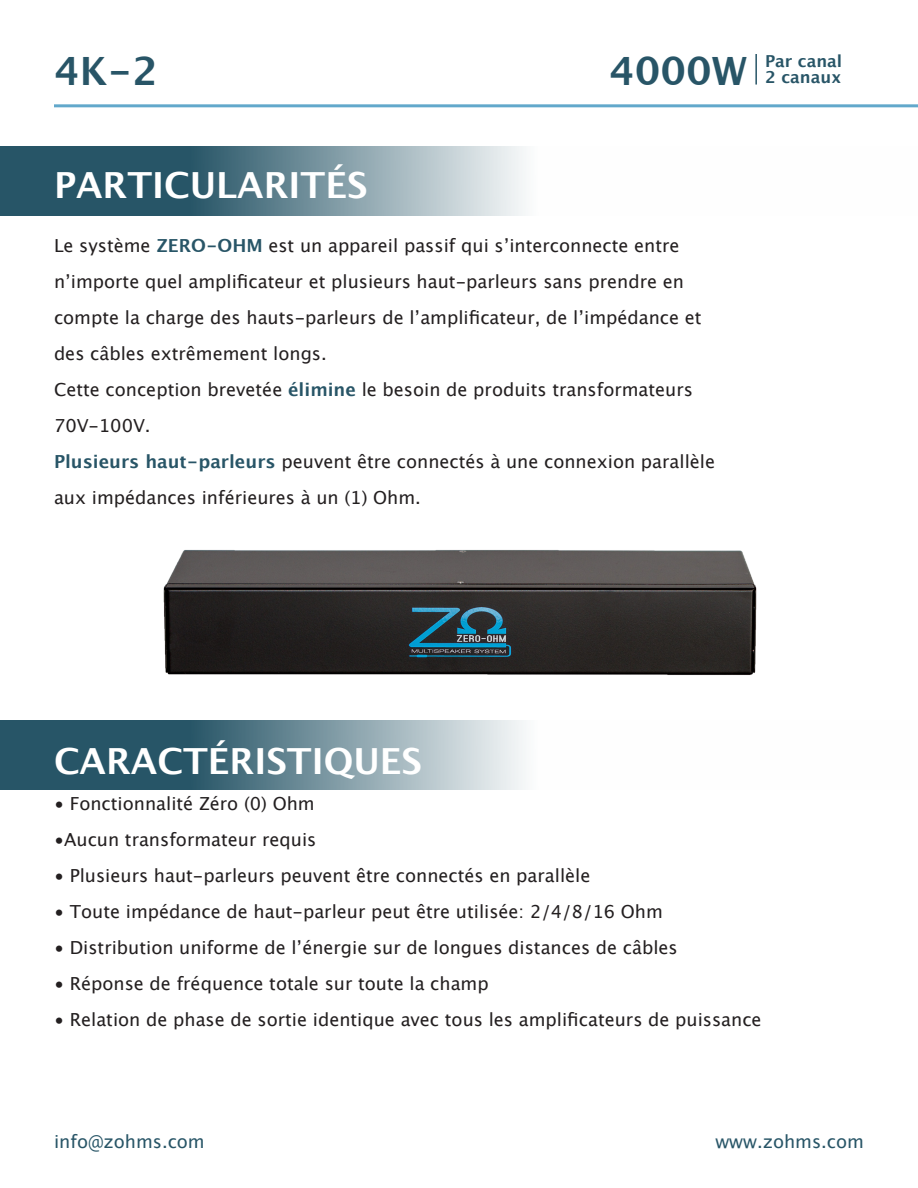
<style>
.page{position:relative;width:918px;height:1188px;background:#fff}
.page>*{position:absolute;margin:0;border:0;box-sizing:border-box;transform-origin:0 0}
.t1{font:700 39px "Lucida Grande";color:#285567}
.subhead{font:700 36px "Lucida Grande";color:#fff}
.text{font:18px/36px "Lucida Grande";color:#231f20}
.t2{font:18px "Lucida Grande";color:#285567}
.t3{font:700 16.5px/16.5px "Lucida Grande";color:#285567}
.s1{font-weight:700;color:#285567}
</style>
<div class="page">
<svg style="left:0;top:147px;width:525px;height:69px;background:#688894"></svg>
<svg style="left:0;top:720px;width:525px;height:69px;background:#688894"></svg>
<img style="left:163px;top:550px;width:594px;height:125px">
<hr style="left:54px;top:104px;width:864px;height:3px;background:#62a8cb">
<hr style="left:755px;top:54px;width:2px;height:31px;background:#275567">
<h1 class="t1" style="left:54px;top:39px;width:106px">4K-2</h1>
<h1 class="t1" style="left:609px;top:39px;width:140px">4000W</h1>
<p class="t3" style="left:765px;top:53px;width:79px">Par canal<br>2 canaux</p>
<p class="subhead" style="left:54px;top:156px;width:315px">PARTICULARITÉS</p>
<p class="text" style="left:54px;top:228px;width:649px">Le système <span class="s1">ZERO-OHM</span> est un appareil passif qui s’interconnecte entre n’importe quel amplificateur et plusieurs haut-parleurs sans prendre en compte la charge des hauts-parleurs de l’amplificateur, de l’impédance et des câbles extrêmement longs.</p>
<p class="text" style="left:54px;top:372px;width:641px">Cette conception brevetée <span class="s1">élimine</span> le besoin de produits transformateurs<br>70V-100V.</p>
<p class="text" style="left:54px;top:444px;width:663px"><span class="s1">Plusieurs haut-parleurs</span> peuvent être connectés à une connexion parallèle aux impédances inférieures à un (1) Ohm.</p>
<p class="subhead" style="left:54px;top:732px;width:370px">CARACTÉRISTIQUES</p>
<p class="text" style="left:54px;top:786px;width:262px">• Fonctionnalité Zéro (0) Ohm</p>
<p class="text" style="left:54px;top:822px;width:264px">•Aucun transformateur requis</p>
<p class="text" style="left:54px;top:858px;width:538px">• Plusieurs haut-parleurs peuvent être connectés en parallèle</p>
<p class="text" style="left:54px;top:894px;width:610px">• Toute impédance de haut-parleur peut être utilisée: 2/4/8/16 Ohm</p>
<p class="text" style="left:54px;top:930px;width:625px">• Distribution uniforme de l’énergie sur de longues distances de câbles</p>
<p class="text" style="left:54px;top:966px;width:436px">• Réponse de fréquence totale sur toute la champ</p>
<p class="text" style="left:54px;top:1002px;width:709px">• Relation de phase de sortie identique avec tous les amplificateurs de puissance</p>
<p class="t2" style="left:54px;top:1131px;width:152px">info@zohms.com</p>
<p class="t2" style="left:715px;top:1131px;width:150px">www.zohms.com</p>
</div>
